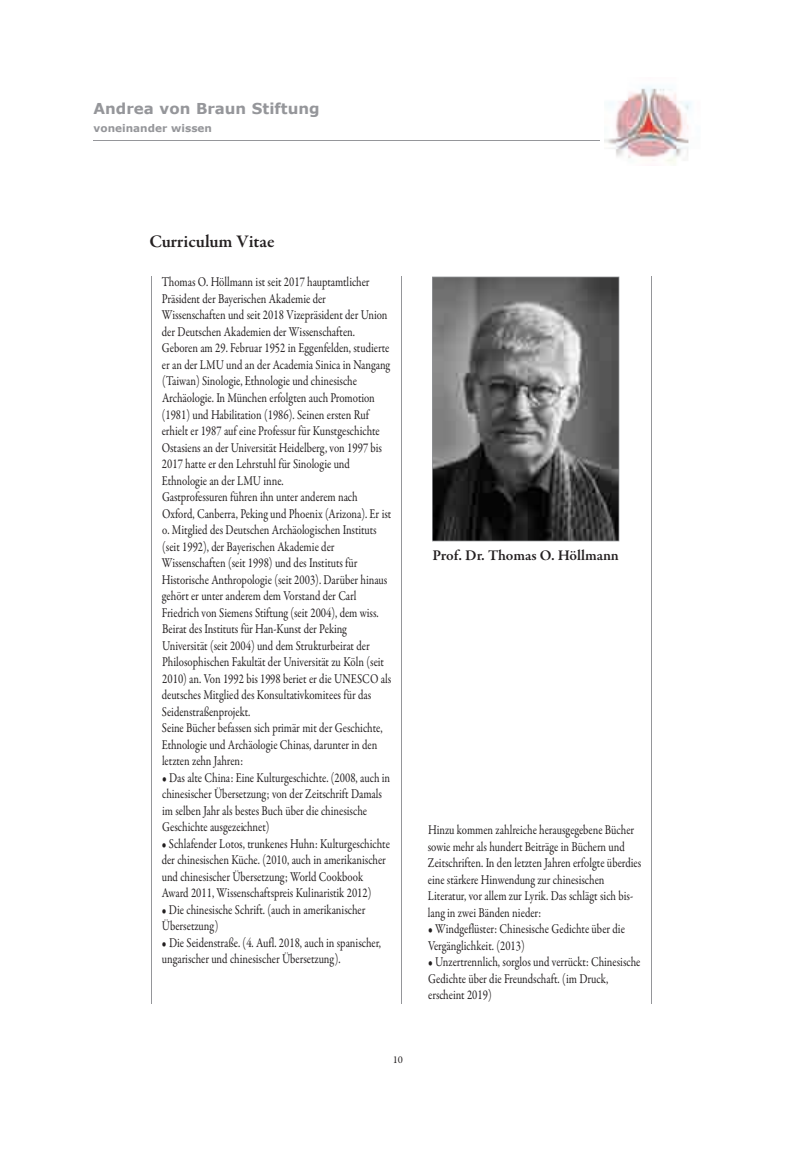
<style>
.page{position:relative;width:796px;height:1149px;background:#fff}
.page>*{position:absolute;margin:0;border:0;box-sizing:border-box;transform-origin:0 0}
.t1{font:600 18px "Garamond Premr Pro";color:#231f20}
.t2{font:600 15px "Garamond Premr Pro";letter-spacing:-.005em;color:#231f20}
.t3{font:700 15px "Verdana";color:#95969a}
.t4{font:13.5px/16.5px "Garamond Premr Pro";color:#231f20;scale:.8 1}
.t5{font:700 10.5px "Verdana";color:#95969a}
.t6{font:10.5px "Garamond Premr Pro";color:#231f20}
</style>
<div class="page">
<img style="left:604px;top:86px;width:88px;height:79px">
<hr style="left:94px;top:140px;width:506px;height:1px;background:#95969a">
<hr style="left:151px;top:276px;width:1px;height:727px;background:#95969a">
<hr style="left:400px;top:276px;width:1px;height:727px;background:#95969a">
<hr style="left:650px;top:276px;width:1px;height:727px;background:#95969a">
<svg style="left:432px;top:276px;width:187px;height:265px;background:#616161"></svg>
<p class="t3" style="left:94px;top:98px;width:227px">Andrea von Braun Stiftung</p>
<p class="t5" style="left:94px;top:121px;width:120px">voneinander wissen</p>
<h1 class="t1" style="left:149px;top:234px;width:126px">Curriculum Vitae</h1>
<p class="t4" style="left:162px;top:275px;width:288px">Thomas O. Höllmann ist seit 2017 hauptamtlicher Präsident der Bayerischen Akademie der Wissenschaften und seit 2018 Vizepräsident der Union der Deutschen Akademien der Wissenschaften.<br>Geboren am 29. Februar 1952 in Eggenfelden, studierte er an der LMU und an der Academia Sinica in Nangang (Taiwan) Sinologie, Ethnologie und chinesische Archäologie. In München erfolgten auch Promotion (1981) und Habilitation (1986). Seinen ersten Ruf erhielt er 1987 auf eine Professur für Kunstgeschichte Ostasiens an der Universität Heidelberg, von 1997 bis 2017 hatte er den Lehrstuhl für Sinologie und Ethnologie an der LMU inne.<br>Gastprofessuren führen ihn unter anderem nach Oxford, Canberra, Peking und Phoenix (Arizona). Er ist o. Mitglied des Deutschen Archäologischen Instituts (seit 1992), der Bayerischen Akademie der Wissenschaften (seit 1998) und des Instituts für Historische Anthropologie (seit 2003). Darüber hinaus gehört er unter anderem dem Vorstand der Carl Friedrich von Siemens Stiftung (seit 2004), dem wiss.<br>Beirat des Instituts für Han-Kunst der Peking Universität (seit 2004) und dem Strukturbeirat der Philosophischen Fakultät der Universität zu Köln (seit 2010) an. Von 1992 bis 1998 beriet er die UNESCO als deutsches Mitglied des Konsultativkomitees für das Seidenstraßenprojekt.<br>Seine Bücher befassen sich primär mit der Geschichte, Ethnologie und Archäologie Chinas, darunter in den letzten zehn Jahren:</p>
<p class="t4" style="left:162px;top:770px;width:286px">• Das alte China: Eine Kulturgeschichte. (2008, auch in chinesischer Übersetzung; von der Zeitschrift Damals im selben Jahr als bestes Buch über die chinesische Geschichte ausgezeichnet)</p>
<p class="t4" style="left:162px;top:836px;width:286px">• Schlafender Lotos, trunkenes Huhn: Kulturgeschichte der chinesischen Küche. (2010, auch in amerikanischer und chinesischer Übersetzung; World Cookbook Award 2011, Wissenschaftspreis Kulinaristik 2012)</p>
<p class="t4" style="left:162px;top:902px;width:256px">• Die chinesische Schrift. (auch in amerikanischer<br>Übersetzung)</p>
<p class="t4" style="left:162px;top:935px;width:275px">• Die Seidenstraße. (4. Aufl. 2018, auch in spanischer, ungarischer und chinesischer Übersetzung).</p>
<p class="t6" style="left:392px;top:1055px;width:12px">10</p>
<p class="t2" style="left:432px;top:549px;width:187px">Prof. Dr. Thomas O. Höllmann</p>
<p class="t4" style="left:427px;top:822px;width:268px">Hinzu kommen zahlreiche herausgegebene Bücher sowie mehr als hundert Beiträge in Büchern und Zeitschriften. In den letzten Jahren erfolgte überdies eine stärkere Hinwendung zur chinesischen Literatur, vor allem zur Lyrik. Das schlägt sich bis&shy;lang in zwei Bänden nieder:</p>
<p class="t4" style="left:428px;top:921px;width:247px">• Windgeflüster: Chinesische Gedichte über die<br>Vergänglichkeit. (2013)</p>
<p class="t4" style="left:428px;top:954px;width:267px">• Unzertrennlich, sorglos und verrückt: Chinesische<br>Gedichte über die Freundschaft. (im Druck, erscheint 2019)</p>
</div>
